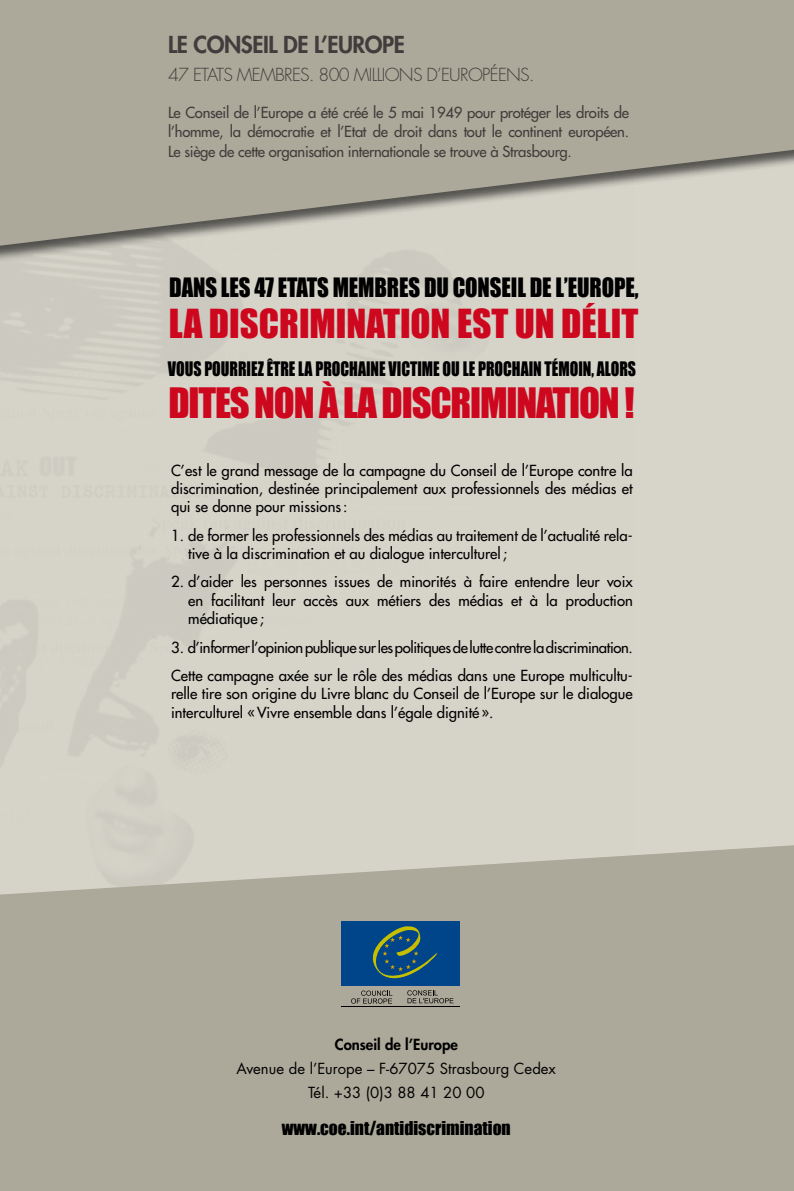
<style>
.page{position:relative;width:794px;height:1191px;background:#d7d4ca}
.page>*{position:absolute;margin:0;border:0;box-sizing:border-box;transform-origin:0 0}
.t1{font:38.5px "Impact";letter-spacing:-.03em;color:#cd071e}
.t2{font:36.75px "Impact";color:#cd071e}
.t3{font:24.5px "Impact";letter-spacing:-.005em;color:#000;scale:.93 1}
.t4{font:800 22.75px "Futura Std";letter-spacing:-.02em;color:#423d3c}
.t5{font:18.38px "Impact";color:#000;scale:.86 1}
.t6{font:300 17.5px "Futura Std";letter-spacing:-.04em;color:#423d3c}
.t7{font:17.5px "Impact";color:#000}
.t8{font:500 14.88px/18.4px "Futura Std";color:#000;text-align:justify}
.t9{font:500 14.88px/19.2px "Futura Std";letter-spacing:-.02em;color:#423d3c;text-align:justify}
.t10{font:500 14.88px/28.3px "Futura Std";letter-spacing:-.025em;color:#000}
.t11{font:14.88px/24.2px "Futura Std";color:#000;text-align:center}
.t12{font:800 14.88px "Futura Std";color:#000}
</style>
<div class="page">
<svg style="left:0;top:845px;width:794px;height:346px;background:#aeab9d"></svg>
<div style="left:0;top:0;width:794px;height:265px;background:#000;opacity:.6"></div>
<svg style="left:0;top:0;width:794px;height:246px;background:#afac9f"></svg>
<div style="left:341px;top:921px;width:118px;height:65px;background:#004489"></div>
<hr style="left:341px;top:1006px;width:118px;height:1px;background:#000">
<svg style="left:351px;top:926px;width:102px;height:77px"></svg>
<h3 class="t4" style="left:168px;top:30px;width:238px">LE CONSEIL DE L’EUROPE</h3>
<p class="t6" style="left:168px;top:64px;width:368px">47 ETATS MEMBRES. 800 MILLIONS D’EUROPÉENS.</p>
<p class="t9" style="left:168px;top:103px;width:462px">Le Conseil de l’Europe a été créé le 5 mai 1949 pour protéger les droits de l’homme, la démocratie et l’Etat de droit dans tout le continent européen.<br>Le siège de cette organisation internationale se trouve à Strasbourg.</p>
<h3 class="t3" style="left:169px;top:269px;width:506px">DANS LES 47 ETATS MEMBRES DU CONSEIL DE L’EUROPE,</h3>
<h2 class="t2" style="left:169px;top:295px;width:471px">LA DISCRIMINATION EST UN DÉLIT</h2>
<p class="t5" style="left:168px;top:354px;width:546px">VOUS POURRIEZ ÊTRE LA PROCHAINE VICTIME OU LE PROCHAIN TÉMOIN, ALORS</p>
<h1 class="t1" style="left:168px;top:373px;width:468px">DITES NON À LA DISCRIMINATION !</h1>
<p class="t8" style="left:171px;top:461px;width:463px">C’est le grand message de la campagne du Conseil de l’Europe contre la discrimination, destinée principalement aux professionnels des médias et qui se donne pour missions:</p>
<p class="t8" style="left:188px;top:526px;width:446px;text-indent:-17px">1. de former les professionnels des médias au traitement de l’actualité rela&shy;tive à la discrimination et au dialogue interculturel;</p>
<p class="t8" style="left:188px;top:573px;width:446px;text-indent:-17px">2. d’aider les personnes issues de minorités à faire entendre leur voix en facilitant leur accès aux métiers des médias et à la production médiatique ;</p>
<p class="t10" style="left:171px;top:633px;width:463px">3. d’informer l’opinion publique sur les politiques de lutte contre la discrimination.<br>Cette campagne axée sur le rôle des médias dans une Europe multicultu-</p>
<p class="t8" style="left:171px;top:684px;width:463px">relle tire son origine du Livre blanc du Conseil de l’Europe sur le dialogue interculturel «Vivre ensemble dans l’égale dignité».</p>
<p class="t12" style="left:335px;top:1035px;width:125px">Conseil de l’Europe</p>
<p class="t11" style="left:236px;top:1056px;width:321px">Avenue de l’Europe – F-67075 Strasbourg Cedex<br>Tél. +33 (0)3 88 41 20 00</p>
<p class="t7" style="left:282px;top:1114px;width:230px">www.coe.int/antidiscrimination</p>
</div>
